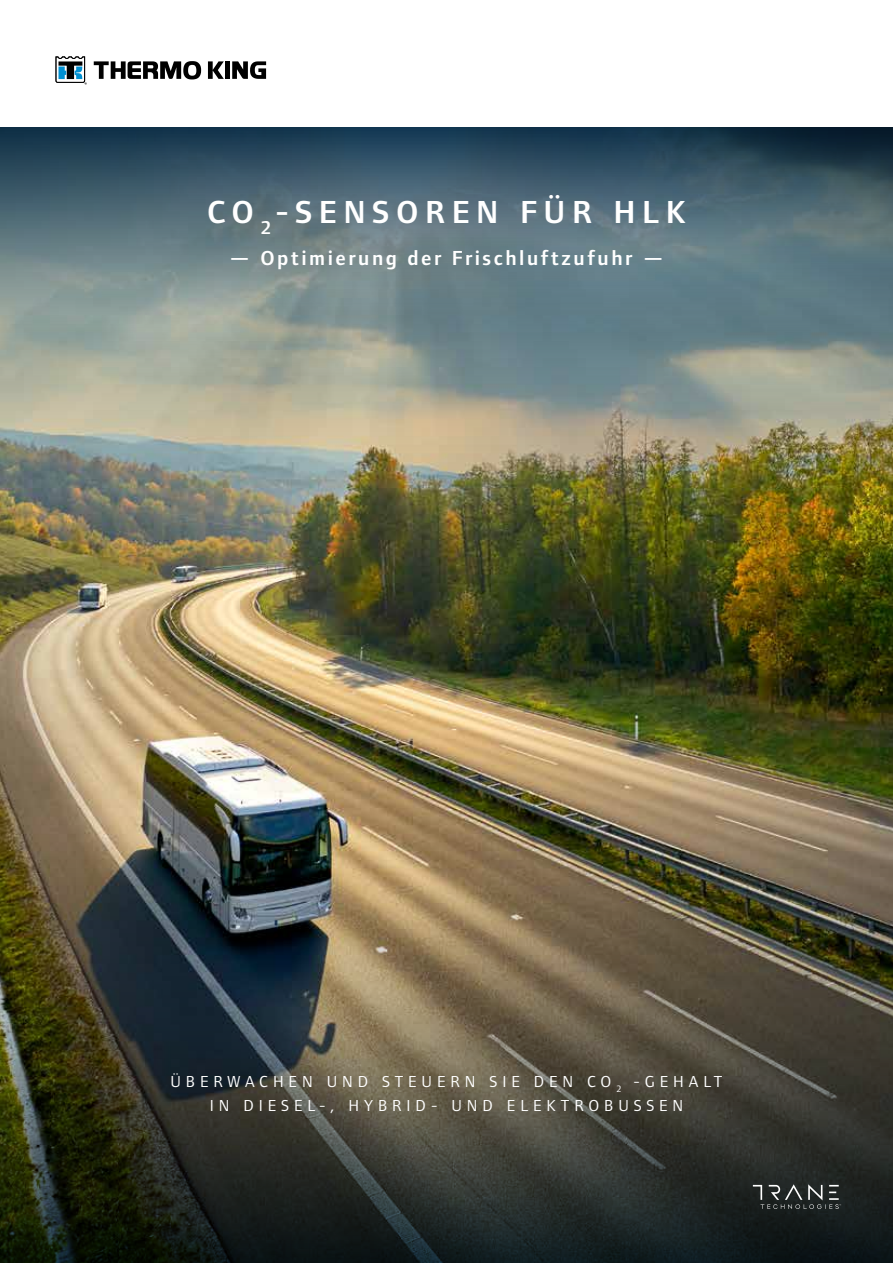
<style>
.page{position:relative;width:893px;height:1263px;background:#fff}
.page>*{position:absolute;margin:0;border:0;box-sizing:border-box;transform-origin:0 0}
.t1{font:600 33px "Foundry Form Sans";letter-spacing:.2em;color:#fff}
.t2{font:600 21px "Foundry Form Sans";letter-spacing:.12em;color:#fff}
.t3{font:16.5px/24px "Foundry Form Sans";letter-spacing:.3em;color:#fff;text-align:center}
</style>
<div class="page">
<img style="left:0;top:486px;width:893px;height:310px">
<img style="left:0;top:796px;width:893px;height:467px">
<svg style="left:1px;top:128px;width:892px;height:358px;background:#738280"></svg>
<hr style="left:0;top:128px;width:1px;height:358px;background:#103652">
<svg style="left:94px;top:61px;width:107px;height:18px"></svg>
<svg style="left:208px;top:61px;width:16px;height:18px"></svg>
<div style="left:225px;top:61px;width:5px;height:18px;background:#000"></div>
<svg style="left:232px;top:61px;width:34px;height:18px"></svg>
<svg style="left:56px;top:56px;width:31px;height:29px"></svg>
<svg style="left:753px;top:1184px;width:88px;height:25px;background:#3e4241"></svg>
<h1 class="t1" style="left:207px;top:193px;width:480px">CO <sub>2</sub>-SENSOREN FÜR HLK</h1>
<p class="t2" style="left:229px;top:245px;width:436px">— Optimierung der Frischluftzufuhr —</p>
<p class="t3" style="left:171px;top:1069px;width:553px">ÜBERWACHEN UND STEUERN SIE DEN CO <sub>2</sub> -GEHALT<br>IN DIESEL-, HYBRID- UND ELEKTROBUSSEN</p>
</div>
